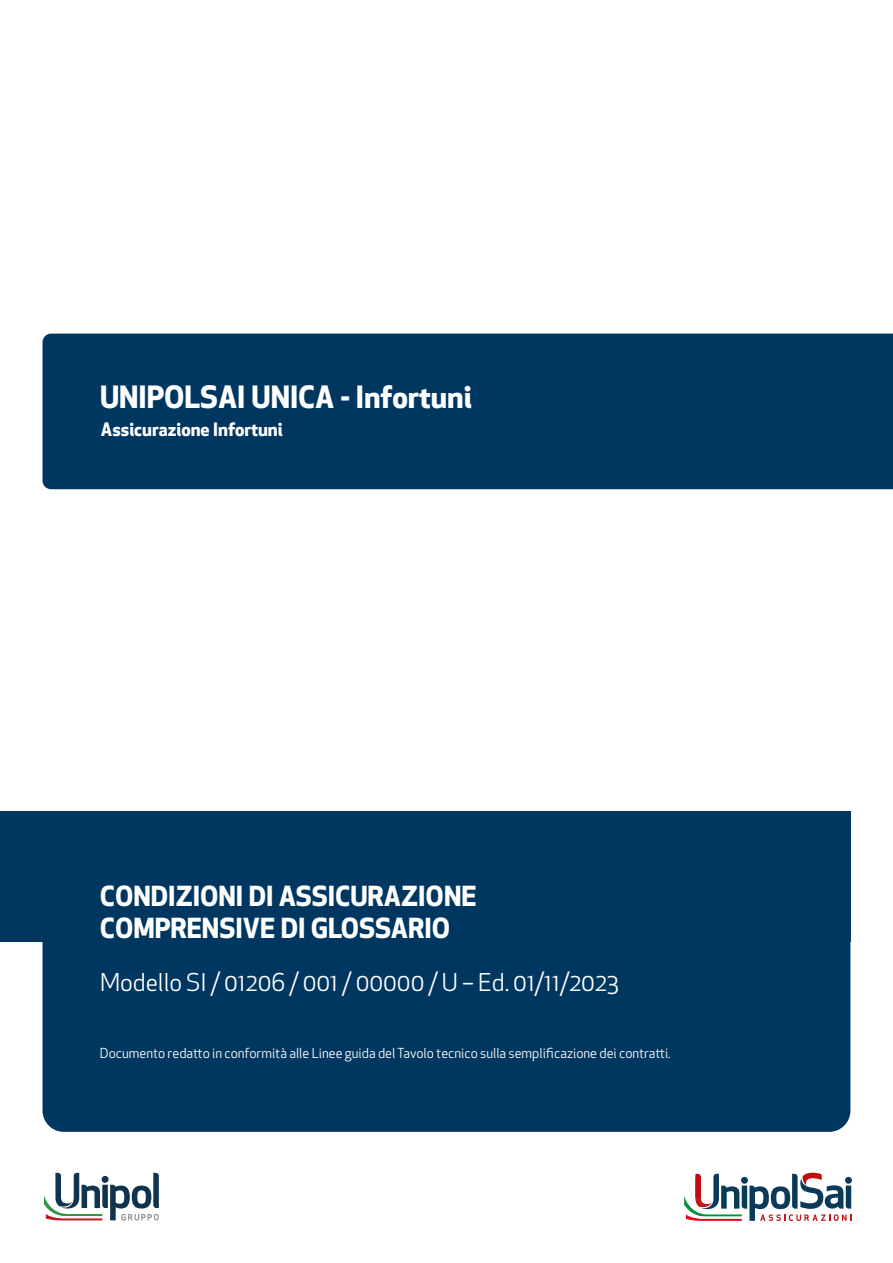
<style>
.page{position:relative;width:893px;height:1263px;background:#fff}
.page>*{position:absolute;margin:0;border:0;box-sizing:border-box;transform-origin:0 0}
.t1{font:700 30px "Apex New";color:#fff}
.t2{font:700 27px/32.4px "Apex New";color:#fff}
.t3{font:24px "Apex New";color:#fff}
.t4{font:700 18px "Apex New";color:#fff}
.t5{font:13.5px "Apex New";color:#fff}
</style>
<div class="page">
<div style="left:0;top:811px;width:850px;height:131px;background:#003761"></div>
<div style="left:43px;top:838px;width:807px;height:294px;background:#003761;border-radius:21px"></div>
<div style="left:43px;top:334px;width:850px;height:155px;background:#003761"></div>
<svg style="left:44px;top:1173px;width:115px;height:47px"></svg>
<svg style="left:684px;top:1173px;width:167px;height:48px"></svg>
<p class="t1" style="left:100px;top:375px;width:373px">UNIPOLSAI UNICA - Infortuni</p>
<p class="t4" style="left:101px;top:416px;width:183px">Assicurazione Infortuni</p>
<p class="t2" style="left:100px;top:878px;width:378px">CONDIZIONI DI ASSICURAZIONE<br>COMPRENSIVE DI GLOSSARIO</p>
<p class="t3" style="left:100px;top:967px;width:520px">Modello SI / 01206 / 001 / 00000 / U – Ed. 01/11/2023</p>
<p class="t5" style="left:100px;top:1044px;width:572px">Documento redatto in conformità alle Linee guida del Tavolo tecnico sulla semplificazione dei contratti.</p>
</div>
